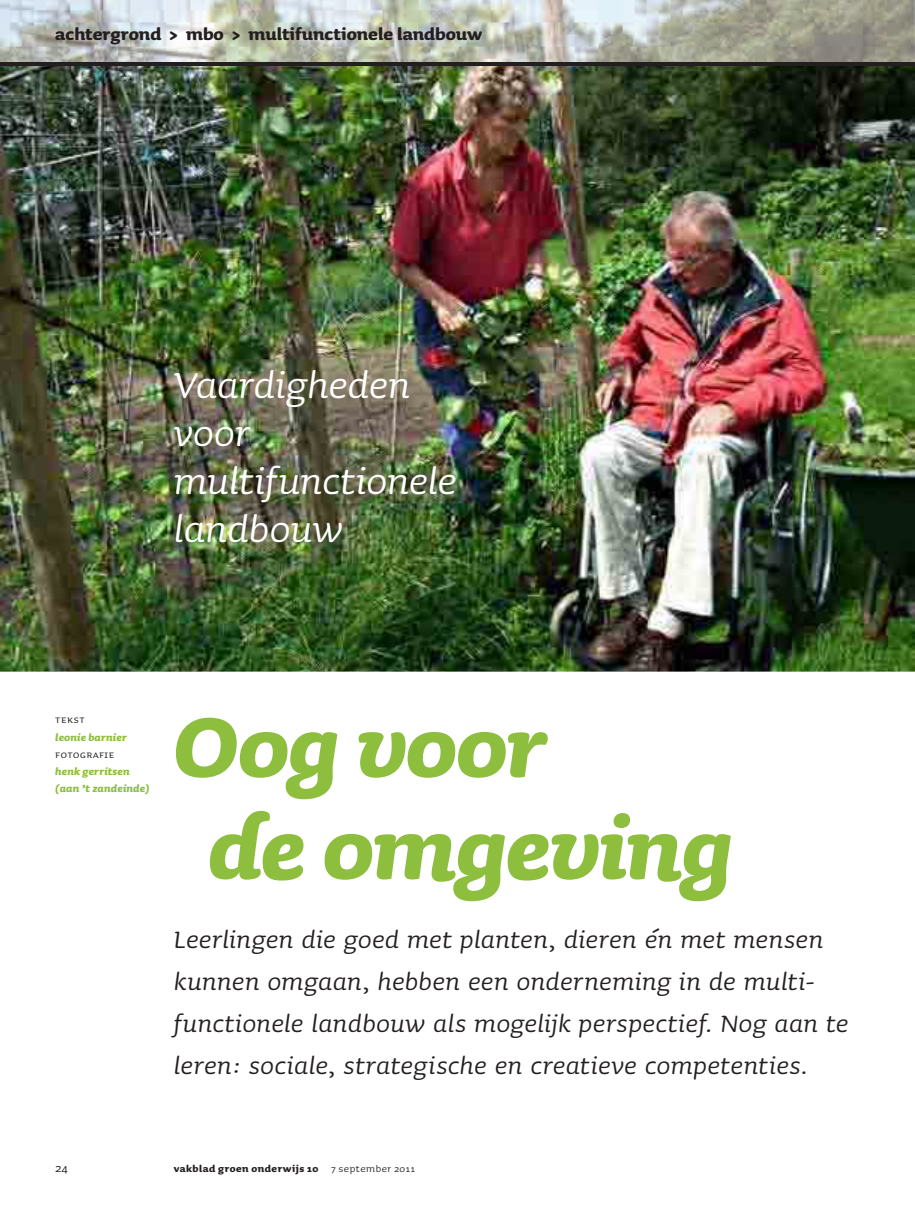
<style>
.page{position:relative;width:915px;height:1212px;background:#fff}
.page>*{position:absolute;margin:0;border:0;box-sizing:border-box;transform-origin:0 0}
.t1{font:108px/102px "Sauna Bold Italic Swash";letter-spacing:-.01em;color:#8dbe3e}
.t2{font:italic 48px/48px "Sauna";letter-spacing:-.005em;color:#fff}
.t3{font:italic 31.5px/42px "Sauna";letter-spacing:.01em;color:#231f20}
.t4{font:700 21px "Sauna";color:#231f20}
.t5{font:15px "Sauna";color:#231f20}
.t6{font:italic 700 12.75px/17.2px "Sauna";letter-spacing:.01em;color:#8dbe3e}
.t7{font:12.75px "Sauna Small Caps";letter-spacing:.015em;color:#231f20}
.t8{font:700 12px "Sauna";letter-spacing:.04em;color:#231f20}
.s1{font-weight:400}
</style>
<div class="page">
<img style="left:0;top:65px;width:914px;height:607px">
<img style="left:0;top:0;width:914px;height:62px">
<hr style="left:0;top:62px;width:914px;height:3px;background:#231f20">
<p class="t4" style="left:55px;top:23px;width:428px">achtergrond &gt; mbo &gt; multifunctionele landbouw</p>
<h2 class="t2" style="left:174px;top:360px;width:284px">Vaardigheden voor multifunctionele landbouw</h2>
<p class="t7" style="left:55px;top:713px;width:31px">tekst</p>
<p class="t6" style="left:55px;top:728px;width:73px">leonie barnier</p>
<p class="t7" style="left:55px;top:747px;width:61px">fotografie</p>
<p class="t6" style="left:55px;top:763px;width:96px">henk gerritsen (aan ’t zandeinde)</p>
<h1 class="t1" style="left:208px;top:695px;width:526px;text-indent:-34px">Oog voor<br>de omgeving</h1>
<p class="t3" style="left:174px;top:917px;width:676px">Leerlingen die goed met planten, dieren én met mensen kunnen omgaan, hebben een onderneming in de multi&shy;functionele landbouw als mogelijk perspectief. Nog aan te leren: sociale, strategische en creatieve competenties.</p>
<p class="t5" style="left:55px;top:1160px;width:14px">24</p>
<p class="t8" style="left:174px;top:1162px;width:242px">vakblad groen onderwijs 10 <span class="s1">7 september 2011</span></p>
</div>
